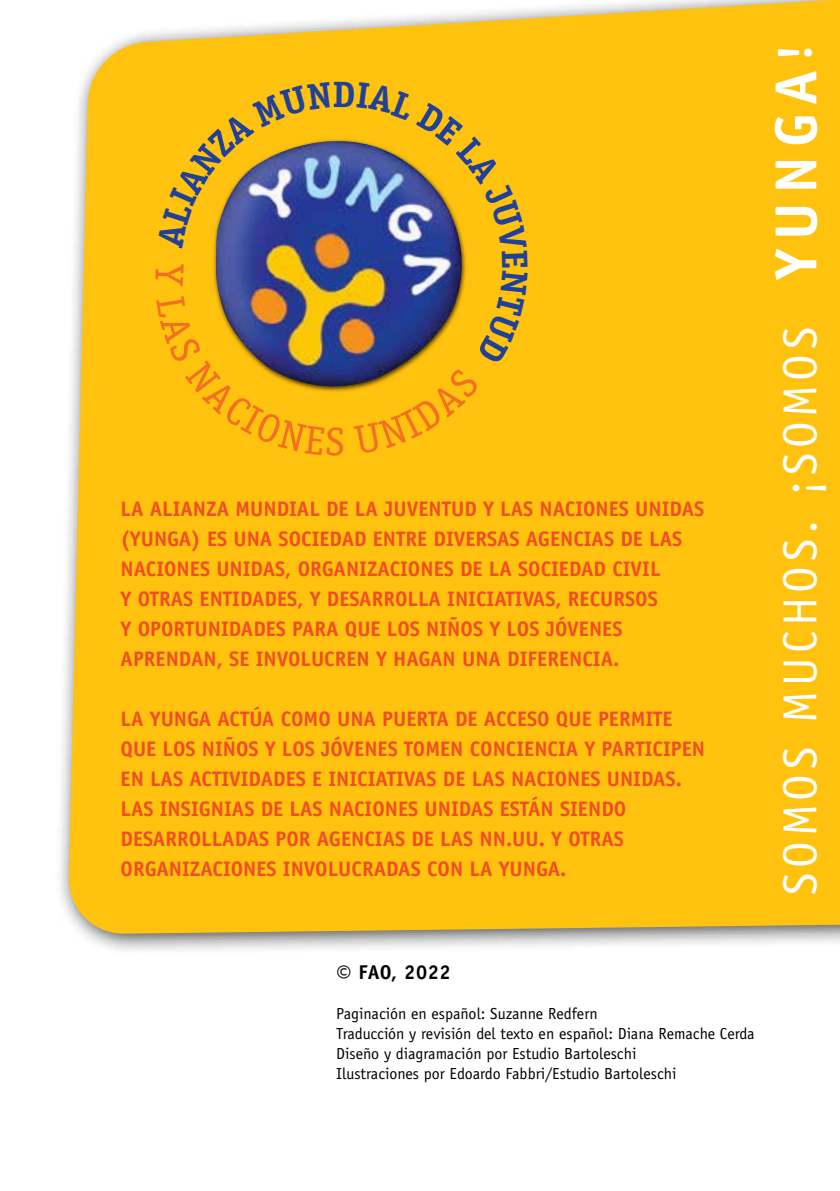
<style>
.page{position:relative;width:840px;height:1191px;background:#fff}
.page>*{position:absolute;margin:0;border:0;box-sizing:border-box;transform-origin:0 0}
.t1{font:48px "Officina Sans Std";letter-spacing:.1em;color:#fff}
.t2{font:40.2px "Officina Serif CTT";color:#f36f21}
.t3{font:700 21px/30px "Officina Sans Std";color:#f04e23}
.t4{font:700 20px "Officina Sans Std";letter-spacing:.03em;color:#000}
.t5{font:16px/20px "Officina Sans Std";color:#000}
.s1{font-weight:700;font-size:59.4px}
.s2{font-weight:700;font-size:47.6px}
.s3{font-size:28px}
</style>
<div class="page">
<div style="left:54px;top:0;width:785px;height:956px;background:#000;opacity:.74"></div>
<div style="left:68px;top:0;width:771px;height:934px;background:#ffc20e"></div>
<div style="left:138px;top:63px;width:410px;height:410px;background:#ffc20e"></div>
<svg style="left:155px;top:82px;width:372px;height:373px;background:#c59f37"></svg>
<h2 class="t2" style="left:325px;top:420px;width:21px">S</h2>
<p class="t3" style="left:120px;top:494px;width:585px">LA ALIANZA MUNDIAL DE LA JUVENTUD Y LAS NACIONES UNIDAS (YUNGA) ES UNA SOCIEDAD ENTRE DIVERSAS AGENCIAS DE LAS NACIONES UNIDAS, ORGANIZACIONES DE LA SOCIEDAD CIVIL<br>Y OTRAS ENTIDADES, Y DESARROLLA INICIATIVAS, RECURSOS<br>Y OPORTUNIDADES PARA QUE LOS NIÑOS Y LOS JÓVENES APRENDAN, SE INVOLUCREN Y HAGAN UNA DIFERENCIA.</p>
<p class="t3" style="left:120px;top:704px;width:585px">LA YUNGA ACTÚA COMO UNA PUERTA DE ACCESO QUE PERMITE QUE LOS NIÑOS Y LOS JÓVENES TOMEN CONCIENCIA Y PARTICIPEN EN LAS ACTIVIDADES E INICIATIVAS DE LAS NACIONES UNIDAS.<br>LAS INSIGNIAS DE LAS NACIONES UNIDAS ESTÁN SIENDO DESARROLLADAS POR AGENCIAS DE LAS NN.UU. Y OTRAS ORGANIZACIONES INVOLUCRADAS CON LA YUNGA.</p>
<h1 class="t1" style="left:771px;top:895px;width:852px;rotate:-90deg">SOMOS MUCHOS. ¡SOMOS <span class="s1">YUNGA</span><span class="s2">!</span></h1>
<p class="t4" style="left:336px;top:960px;width:116px"><span class="s3">©</span> FAO, 2022</p>
<p class="t5" style="left:336px;top:1003px;width:419px">Paginación en español: Suzanne Redfern<br>Traducción y revisión del texto en español: Diana Remache Cerda Diseño y diagramación por Estudio Bartoleschi<br>Ilustraciones por Edoardo Fabbri/Estudio Bartoleschi</p>
</div>
